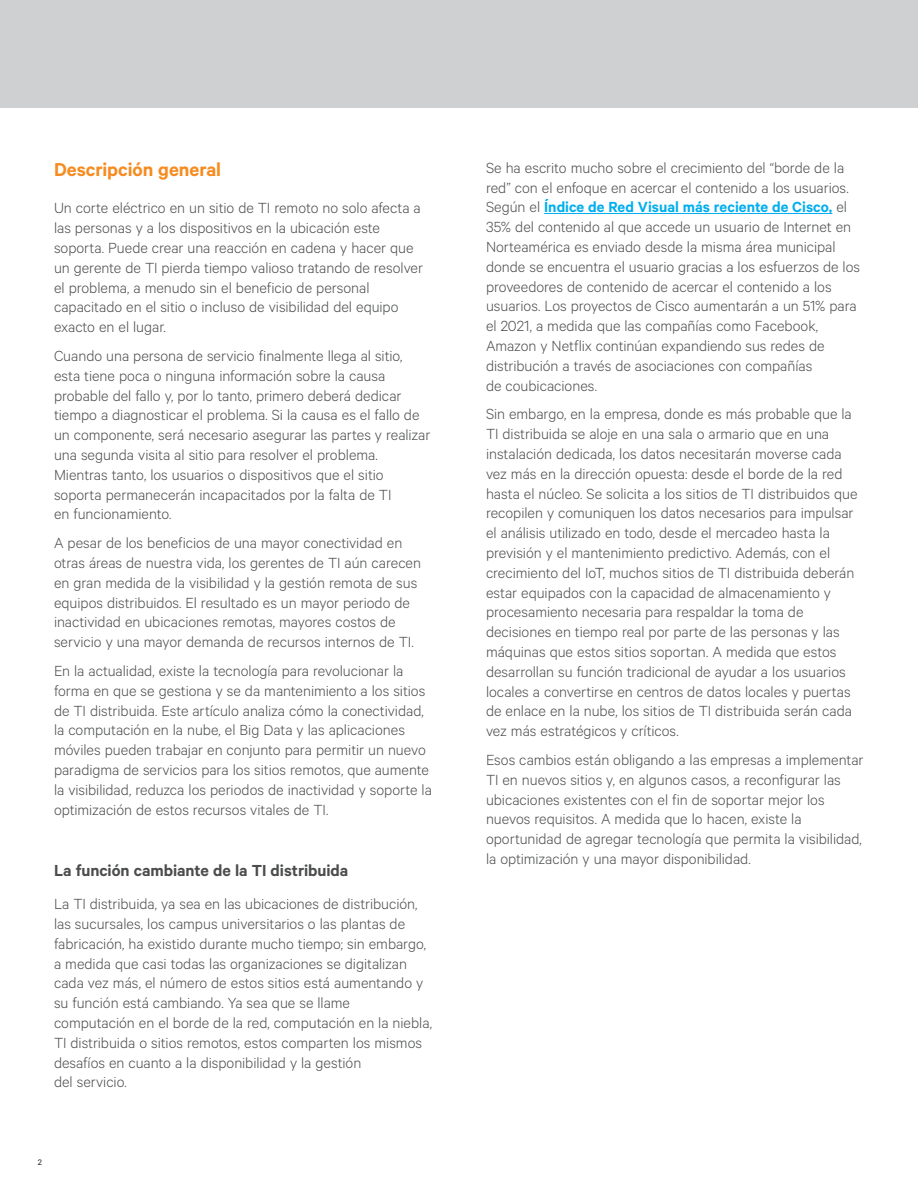
<style>
.page{position:relative;width:918px;height:1188px;background:#fff}
.page>*{position:absolute;margin:0;border:0;box-sizing:border-box;transform-origin:0 0}
.t1{font:600 21px "Calibre";color:#f68b1f}
.t2{font:600 18px "Calibre";letter-spacing:-.005em;color:#4b4c4d}
.t3{font:300 16.5px/19.8px "Calibre";color:#4b4c4d}
.t4{font:9px "Calibre";color:#231f20}
.s1{font-weight:600;color:#00aeef}
</style>
<div class="page">
<div style="left:0;top:0;width:918px;height:108px;background:#cfd0d2"></div>
<hr style="left:544px;top:213px;width:288px;height:1px;background:#00aeef">
<p class="t1" style="left:54px;top:157px;width:169px">Descripción general</p>
<p class="t3" style="left:54px;top:198px;width:371px">Un corte eléctrico en un sitio de TI remoto no solo afecta a las personas y a los dispositivos en la ubicación este soporta. Puede crear una reacción en cadena y hacer que un gerente de TI pierda tiempo valioso tratando de resolver el problema, a menudo sin el beneficio de personal capacitado en el sitio o incluso de visibilidad del equipo exacto en el lugar.</p>
<p class="t3" style="left:54px;top:345px;width:378px">Cuando una persona de servicio finalmente llega al sitio, esta tiene poca o ninguna información sobre la causa probable del fallo y, por lo tanto, primero deberá dedicar tiempo a diagnosticar el problema. Si la causa es el fallo de un componente, será necesario asegurar las partes y realizar una segunda visita al sitio para resolver el problema.<br>Mientras tanto, los usuarios o dispositivos que el sitio soporta permanecerán incapacitados por la falta de TI<br>en funcionamiento.</p>
<p class="t3" style="left:54px;top:532px;width:369px">A pesar de los beneficios de una mayor conectividad en otras áreas de nuestra vida, los gerentes de TI aún carecen en gran medida de la visibilidad y la gestión remota de sus equipos distribuidos. El resultado es un mayor periodo de inactividad en ubicaciones remotas, mayores costos de servicio y una mayor demanda de recursos internos de TI.</p>
<p class="t3" style="left:54px;top:660px;width:380px">En la actualidad, existe la tecnología para revolucionar la forma en que se gestiona y se da mantenimiento a los sitios de TI distribuida. Este artículo analiza cómo la conectividad, la computación en la nube, el Big Data y las aplicaciones móviles pueden trabajar en conjunto para permitir un nuevo paradigma de servicios para los sitios remotos, que aumente la visibilidad, reduzca los periodos de inactividad y soporte la optimización de estos recursos vitales de TI.</p>
<p class="t2" style="left:54px;top:860px;width:296px">La función cambiante de la TI distribuida</p>
<p class="t3" style="left:54px;top:893px;width:380px">La TI distribuida, ya sea en las ubicaciones de distribución, las sucursales, los campus universitarios o las plantas de fabricación, ha existido durante mucho tiempo; sin embargo, a medida que casi todas las organizaciones se digitalizan cada vez más, el número de estos sitios está aumentando y su función está cambiando. Ya sea que se llame computación en el borde de la red, computación en la niebla, TI distribuida o sitios remotos, estos comparten los mismos desafíos en cuanto a la disponibilidad y la gestión<br>del servicio.</p>
<p class="t4" style="left:38px;top:1157px;width:6px">2</p>
<p class="t3" style="left:486px;top:157px;width:376px">Se ha escrito mucho sobre el crecimiento del “borde de la red” con el enfoque en acercar el contenido a los usuarios.<br>Según el <span class="s1">Índice de Red Visual más reciente de Cisco,</span> el 35% del contenido al que accede un usuario de Internet en Norteamérica es enviado desde la misma área municipal donde se encuentra el usuario gracias a los esfuerzos de los proveedores de contenido de acercar el contenido a los usuarios. Los proyectos de Cisco aumentarán a un 51% para el 2021, a medida que las compañías como Facebook, Amazon y Netflix continúan expandiendo sus redes de distribución a través de asociaciones con compañías<br>de coubicaciones.</p>
<p class="t3" style="left:486px;top:404px;width:373px">Sin embargo, en la empresa, donde es más probable que la TI distribuida se aloje en una sala o armario que en una instalación dedicada, los datos necesitarán moverse cada vez más en la dirección opuesta: desde el borde de la red hasta el núcleo. Se solicita a los sitios de TI distribuidos que recopilen y comuniquen los datos necesarios para impulsar el análisis utilizado en todo, desde el mercadeo hasta la previsión y el mantenimiento predictivo. Además, con el crecimiento del IoT, muchos sitios de TI distribuida deberán estar equipados con la capacidad de almacenamiento y procesamiento necesaria para respaldar la toma de decisiones en tiempo real por parte de las personas y las máquinas que estos sitios soportan. A medida que estos desarrollan su función tradicional de ayudar a los usuarios locales a convertirse en centros de datos locales y puertas de enlace en la nube, los sitios de TI distribuida serán cada vez más estratégicos y críticos.</p>
<p class="t3" style="left:486px;top:749px;width:379px">Esos cambios están obligando a las empresas a implementar TI en nuevos sitios y, en algunos casos, a reconfigurar las ubicaciones existentes con el fin de soportar mejor los nuevos requisitos. A medida que lo hacen, existe la oportunidad de agregar tecnología que permita la visibilidad, la optimización y una mayor disponibilidad.</p>
</div>
